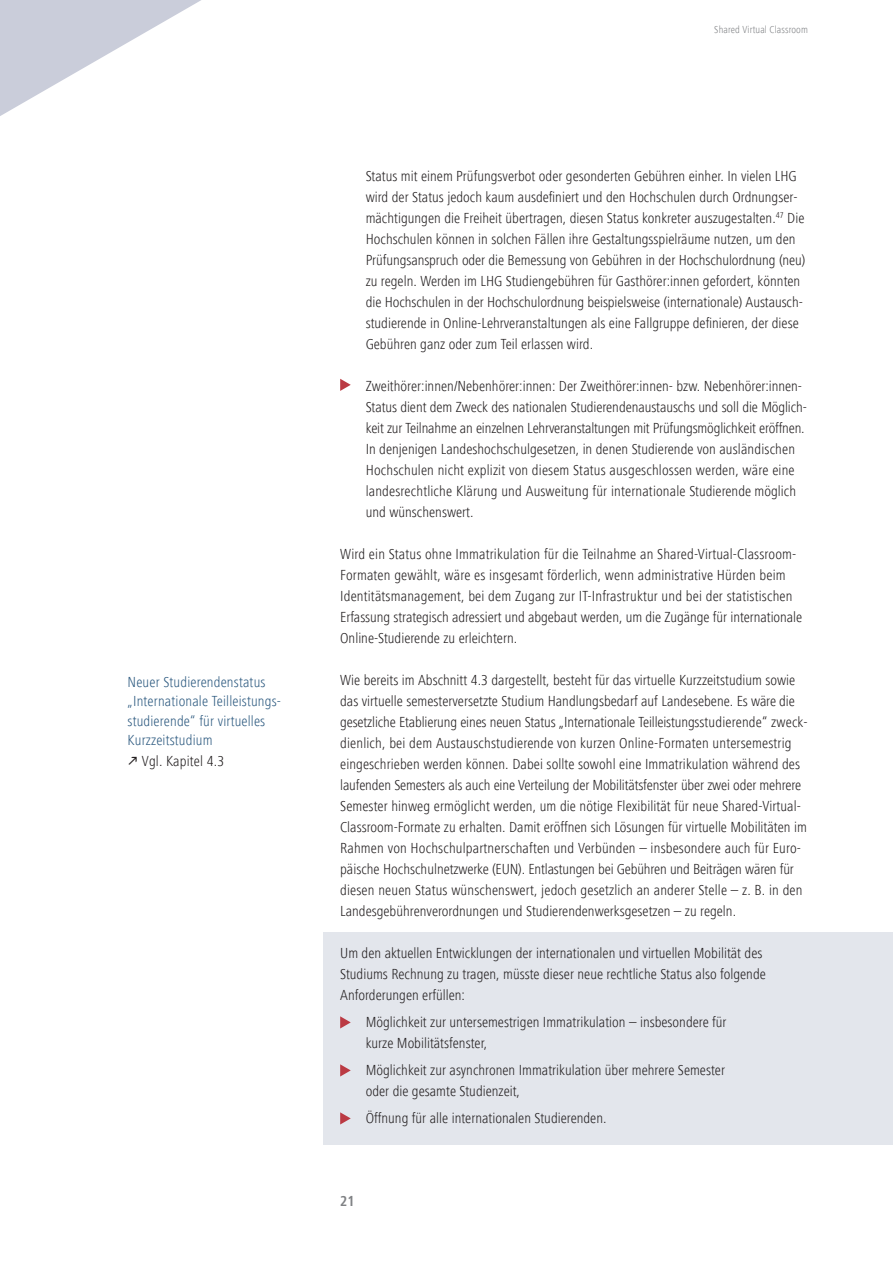
<style>
.page{position:relative;width:893px;height:1263px;background:#fff}
.page>*{position:absolute;margin:0;border:0;box-sizing:border-box;transform-origin:0 0}
.t1{font:300 condensed 15px/21px "Frutiger Next LT";color:#231f20}
.t2{font:300 condensed 15px "Frutiger Next LT";letter-spacing:.01em;color:#2d5a80}
.t3{font:700 condensed 15px "Frutiger Next LT";color:#808285}
.t4{font:300 condensed 10.5px "Frutiger Next LT";letter-spacing:.01em;color:#808285}
</style>
<div class="page">
<div style="left:323px;top:932px;width:570px;height:212px;background:#e3e6ec"></div>
<svg style="left:340px;top:379px;width:11px;height:12px"></svg>
<svg style="left:340px;top:1016px;width:11px;height:12px"></svg>
<svg style="left:340px;top:1064px;width:11px;height:12px"></svg>
<svg style="left:340px;top:1112px;width:11px;height:12px"></svg>
<svg style="left:0;top:0;width:201px;height:116px"></svg>
<p class="t2" style="left:128px;top:673px;width:139px">Neuer Studierendenstatus</p>
<p class="t2" style="left:128px;top:693px;width:155px">„Internationale Teilleistungs-</p>
<p class="t2" style="left:128px;top:712px;width:139px">studierende“ für virtuelles</p>
<p class="t2" style="left:128px;top:732px;width:86px">Kurzzeitstudium</p>
<p class="t1" style="left:142px;top:751px;width:84px">Vgl. Kapitel 4.3</p>
<p class="t4" style="left:714px;top:24px;width:95px">Shared Virtual Classroom</p>
<p class="t1" style="left:366px;top:165px;width:441px">Status mit einem Prüfungsverbot oder gesonderten Gebühren einher. In vielen LHG wird der Status jedoch kaum ausdefiniert und den Hochschulen durch Ordnungser&shy;mächtigungen die Freiheit übertragen, diesen Status konkreter auszugestalten.<sup>47</sup> Die Hochschulen können in solchen Fällen ihre Gestaltungsspielräume nutzen, um den Prüfungsanspruch oder die Bemessung von Gebühren in der Hochschulordnung (neu)</p>
<p class="t1" style="left:366px;top:270px;width:439px">zu regeln. Werden im LHG Studiengebühren für Gasthörer:innen gefordert, könnten die Hochschulen in der Hochschulordnung beispielsweise (internationale) Austausch-</p>
<p class="t1" style="left:366px;top:312px;width:435px">studierende in Online-Lehrveranstaltungen als eine Fallgruppe definieren, der diese<br>Gebühren ganz oder zum Teil erlassen wird.</p>
<p class="t1" style="left:366px;top:375px;width:438px">Zweithörer:innen/Nebenhörer:innen: Der Zweithörer:innen- bzw. Nebenhörer:innen-</p>
<p class="t1" style="left:366px;top:396px;width:443px">Status dient dem Zweck des nationalen Studierendenaustauschs und soll die Möglich&shy;keit zur Teilnahme an einzelnen Lehrveranstaltungen mit Prüfungsmöglichkeit eröffnen.<br>In denjenigen Landeshochschulgesetzen, in denen Studierende von ausländischen Hochschulen nicht explizit von diesem Status ausgeschlossen werden, wäre eine landesrechtliche Klärung und Ausweitung für internationale Studierende möglich und wünschenswert.</p>
<p class="t1" style="left:340px;top:543px;width:458px">Wird ein Status ohne Immatrikulation für die Teilnahme an Shared-Virtual-Classroom-</p>
<p class="t1" style="left:340px;top:564px;width:463px">Formaten gewählt, wäre es insgesamt förderlich, wenn administrative Hürden beim Identitätsmanagement, bei dem Zugang zur IT-Infrastruktur und bei der statistischen Erfassung strategisch adressiert und abgebaut werden, um die Zugänge für internationale Online-Studierende zu erleichtern.</p>
<p class="t1" style="left:340px;top:669px;width:457px">Wie bereits im Abschnitt 4.3 dargestellt, besteht für das virtuelle Kurzzeitstudium sowie das virtuelle semesterversetzte Studium Handlungsbedarf auf Landesebene. Es wäre die</p>
<p class="t1" style="left:340px;top:711px;width:469px">gesetzliche Etablierung eines neuen Status „Internationale Teilleistungsstudierende“ zweck&shy;dienlich, bei dem Austauschstudierende von kurzen Online-Formaten untersemestrig eingeschrieben werden können. Dabei sollte sowohl eine Immatrikulation während des</p>
<p class="t1" style="left:340px;top:774px;width:463px">laufenden Semesters als auch eine Verteilung der Mobilitätsfenster über zwei oder mehrere<br>Semester hinweg ermöglicht werden, um die nötige Flexibilität für neue Shared-Virtual-</p>
<p class="t1" style="left:340px;top:816px;width:468px">Classroom-Formate zu erhalten. Damit eröffnen sich Lösungen für virtuelle Mobilitäten im</p>
<p class="t1" style="left:340px;top:837px;width:462px">Rahmen von Hochschulpartnerschaften und Verbünden – insbesondere auch für Euro-</p>
<p class="t1" style="left:340px;top:858px;width:464px">päische Hochschulnetzwerke (EUN). Entlastungen bei Gebühren und Beiträgen wären für diesen neuen Status wünschenswert, jedoch gesetzlich an anderer Stelle – z. B. in den<br>Landesgebührenverordnungen und Studierendenwerksgesetzen – zu regeln.</p>
<p class="t1" style="left:340px;top:942px;width:424px">Um den aktuellen Entwicklungen der internationalen und virtuellen Mobilität des</p>
<p class="t1" style="left:340px;top:963px;width:427px">Studiums Rechnung zu tragen, müsste dieser neue rechtliche Status also folgende</p>
<p class="t1" style="left:340px;top:984px;width:126px">Anforderungen erfüllen:</p>
<p class="t1" style="left:366px;top:1011px;width:362px">Möglichkeit zur untersemestrigen Immatrikulation – insbesondere für kurze Mobilitätsfenster,</p>
<p class="t1" style="left:366px;top:1059px;width:361px">Möglichkeit zur asynchronen Immatrikulation über mehrere Semester</p>
<p class="t1" style="left:366px;top:1080px;width:156px">oder die gesamte Studienzeit,</p>
<p class="t1" style="left:366px;top:1107px;width:242px">Öffnung für alle internationalen Studierenden.</p>
<p class="t3" style="left:340px;top:1192px;width:16px">21</p>
</div>
